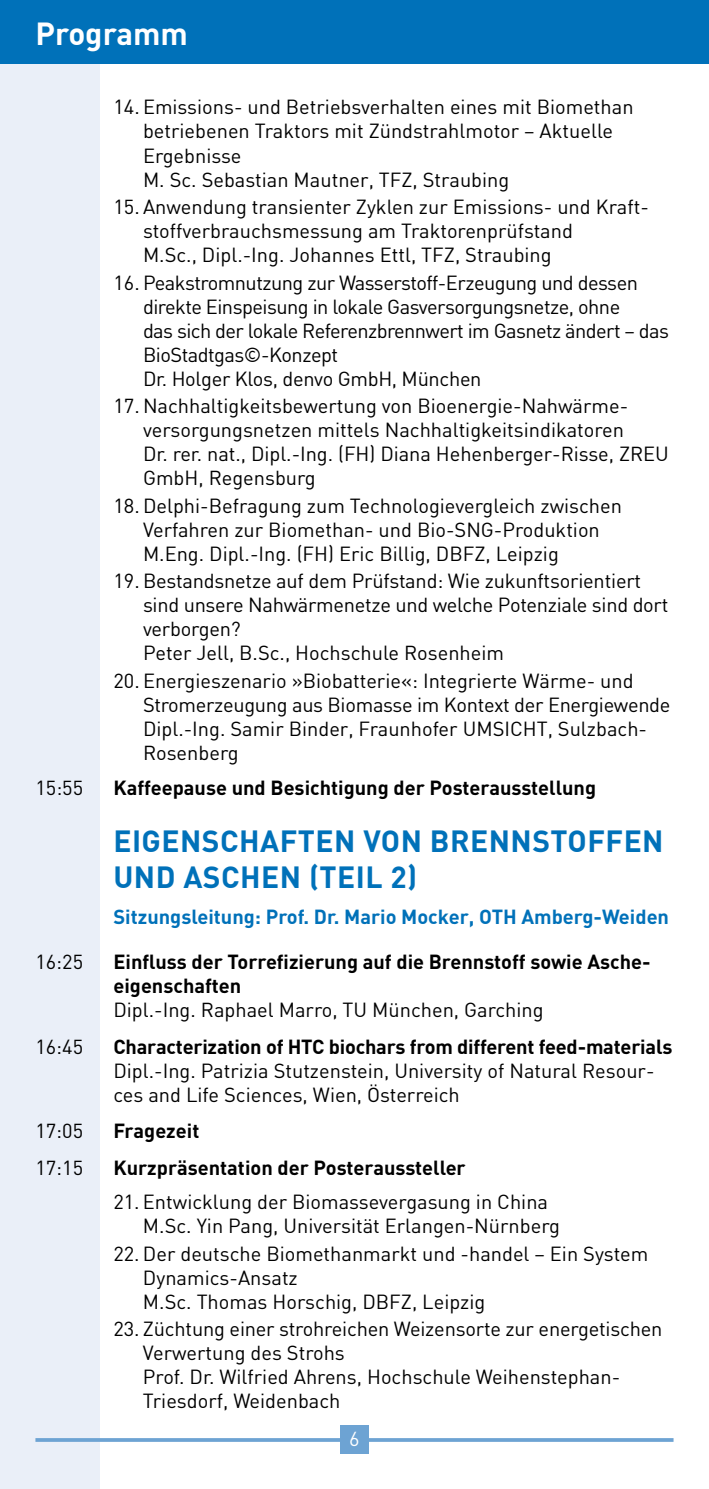
<style>
.page{position:relative;width:709px;height:1489px;background:#fff}
.page>*{position:absolute;margin:0;border:0;box-sizing:border-box;transform-origin:0 0}
.t1{font:700 31.25px "DIN";color:#fff}
.t2{font:700 30px/36px "DIN";letter-spacing:.015em;color:#0071b9}
.t3{font:20px/24px "DIN";color:#000}
.t4{font:700 20px/24px "DIN";color:#000}
.t5{font:20px/24px "DIN";letter-spacing:-.025em;color:#000}
.t6{font:700 20px "DIN";color:#0071b9}
.t7{font:20px "DIN";color:#fff}
</style>
<div class="page">
<div style="left:0;top:59px;width:99px;height:1429px;background:#eaeff8"></div>
<svg style="left:35px;top:1437px;width:638px;height:4px"></svg>
<div style="left:340px;top:1425px;width:29px;height:28px;background:#6da3d3"></div>
<div style="left:0;top:0;width:709px;height:64px;background:#0071b9"></div>
<h1 class="t1" style="left:35px;top:13px;width:154px">Programm</h1>
<p class="t3" style="left:143px;top:95px;width:492px;text-indent:-30px">14. Emissions- und Betriebsverhalten eines mit Biomethan betriebenen Traktors mit Zündstrahlmotor – Aktuelle Ergebnisse<br>M. Sc. Sebastian Mautner, TFZ, Straubing</p>
<p class="t3" style="left:143px;top:194px;width:507px;text-indent:-30px">15. Anwendung transienter Zyklen zur Emissions- und Kraft&shy;stoffverbrauchsmessung am Traktorenprüfstand<br>M.Sc., Dipl.-Ing. Johannes Ettl, TFZ, Straubing</p>
<p class="t5" style="left:143px;top:270px;width:527px;text-indent:-30px">16. Peakstromnutzung zur Wasserstoff-Erzeugung und dessen direkte Einspeisung in lokale Gasversorgungsnetze, ohne<br>das sich der lokale Referenzbrennwert im Gasnetz ändert – das BioStadtgas©-Konzept<br>Dr. Holger Klos, denvo GmbH, München</p>
<p class="t3" style="left:143px;top:393px;width:527px;text-indent:-30px">17. Nachhaltigkeitsbewertung von Bioenergie-Nahwärme&shy;versorgungsnetzen mittels Nachhaltigkeitsindikatoren<br>Dr. rer. nat., Dipl.-Ing. (FH) Diana Hehenberger-Risse, ZREU GmbH, Regensburg</p>
<p class="t3" style="left:143px;top:493px;width:480px;text-indent:-30px">18. Delphi-Befragung zum Technologievergleich zwischen<br>Verfahren zur Biomethan- und Bio-SNG-Produktion<br>M.Eng. Dipl.-Ing. (FH) Eric Billig, DBFZ, Leipzig</p>
<p class="t3" style="left:143px;top:569px;width:527px;text-indent:-30px">19. Bestandsnetze auf dem Prüfstand: Wie zukunftsorientiert sind unsere Nahwärmenetze und welche Potenziale sind dort verborgen?<br>Peter Jell, B.Sc., Hochschule Rosenheim</p>
<p class="t3" style="left:143px;top:668px;width:529px;text-indent:-30px">20. Energieszenario »Biobatterie«: Integrierte Wärme- und Stromerzeugung aus Biomasse im Kontext der Energiewende Dipl.-Ing. Samir Binder, Fraunhofer UMSICHT, Sulzbach-Rosenberg</p>
<p class="t3" style="left:35px;top:775px;width:49px">15:55</p>
<p class="t4" style="left:113px;top:774px;width:484px">Kaffeepause und Besichtigung der Posterausstellung</p>
<h2 class="t2" style="left:113px;top:821px;width:551px">EIGENSCHAFTEN VON BRENNSTOFFEN<br>UND ASCHEN (TEIL 2)</h2>
<p class="t6" style="left:113px;top:903px;width:557px">Sitzungsleitung: Prof. Dr. Mario Mocker, OTH Amberg-Weiden</p>
<p class="t3" style="left:35px;top:949px;width:49px">16:25</p>
<p class="t4" style="left:113px;top:949px;width:538px">Einfluss der Torrefizierung auf die Brennstoff sowie Asche&shy;eigenschaften</p>
<p class="t3" style="left:113px;top:997px;width:432px">Dipl.-Ing. Raphael Marro, TU München, Garching</p>
<p class="t3" style="left:35px;top:1034px;width:49px">16:45</p>
<p class="t4" style="left:113px;top:1033px;width:560px">Characterization of HTC biochars from different feed-materials</p>
<p class="t3" style="left:113px;top:1058px;width:542px">Dipl.-Ing. Patrizia Stutzenstein, University of Natural Resour&shy;ces and Life Sciences, Wien, Österreich</p>
<p class="t3" style="left:35px;top:1118px;width:49px">17:05</p>
<p class="t4" style="left:113px;top:1118px;width:87px">Fragezeit</p>
<p class="t3" style="left:35px;top:1154px;width:49px">17:15</p>
<p class="t4" style="left:113px;top:1154px;width:354px">Kurzpräsentation der Posteraussteller</p>
<p class="t3" style="left:143px;top:1189px;width:418px;text-indent:-30px">21. Entwicklung der Biomassevergasung in China<br>M.Sc. Yin Pang, Universität Erlangen-Nürnberg</p>
<p class="t3" style="left:143px;top:1241px;width:507px;text-indent:-30px">22. Der deutsche Biomethanmarkt und -handel – Ein System<br>Dynamics-Ansatz<br>M.Sc. Thomas Horschig, DBFZ, Leipzig</p>
<p class="t3" style="left:143px;top:1316px;width:521px;text-indent:-30px">23. Züchtung einer strohreichen Weizensorte zur energetischen Verwertung des Strohs<br>Prof. Dr. Wilfried Ahrens, Hochschule Weihenstephan-Triesdorf, Weidenbach</p>
<p class="t7" style="left:349px;top:1426px;width:12px">6</p>
</div>
